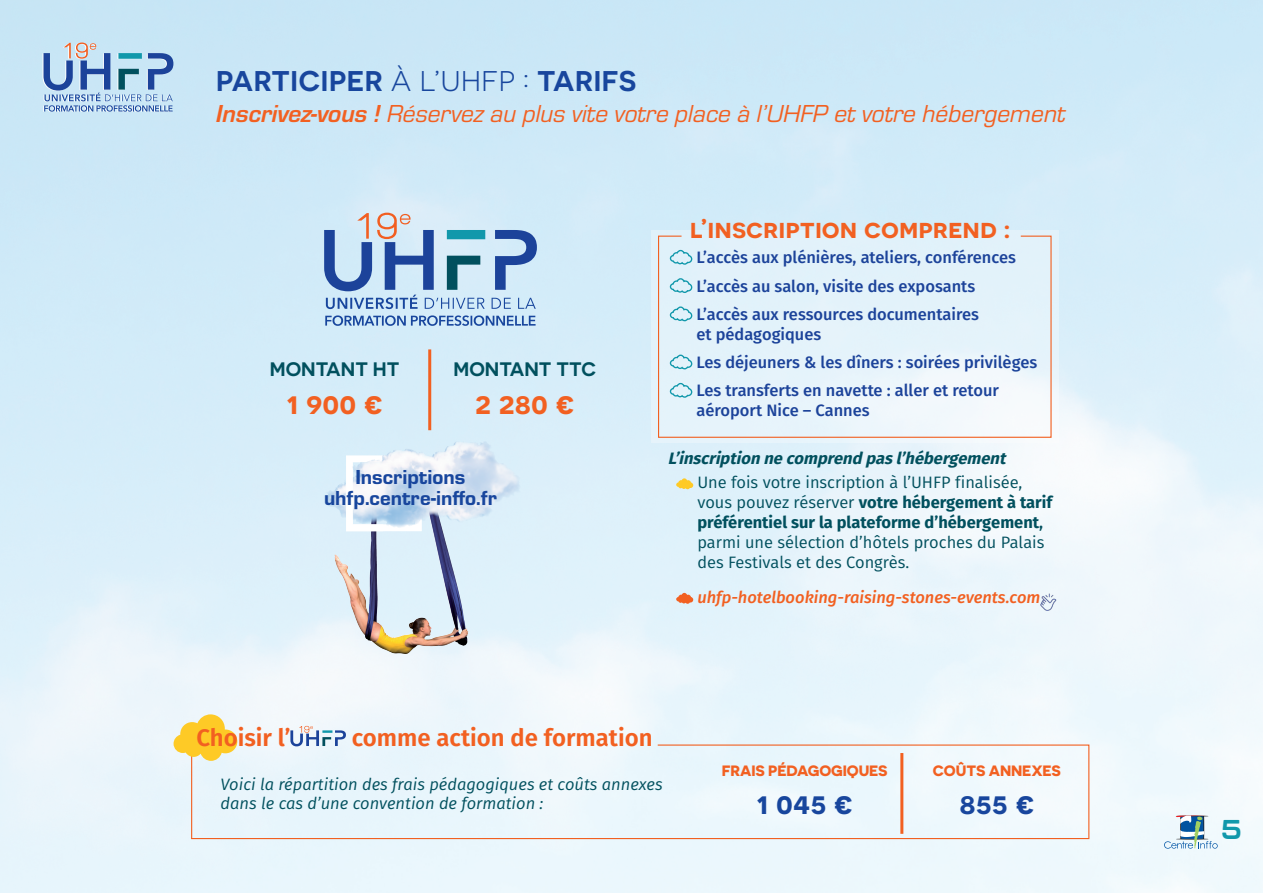
<style>
.page{position:relative;width:1263px;height:893px;background:#fff}
.page>*{position:absolute;margin:0;border:0;box-sizing:border-box;transform-origin:0 0}
.t1{font:600 31.5px "Novecentosanswide";color:#f26021}
.t2{font:600 31.5px "Novecentosanswide";color:#18469d}
.t3{font:600 28.5px "Novecentosanswide";letter-spacing:.02em;color:#18469d}
.t4{font:600 27px "Novecentosanswide";color:#f26021}
.t5{font:700 27px "Kallisto";color:#1198ab}
.t6{font:italic 25.5px "Eurostile";color:#f26021}
.t7{font:600 24px "Fira Sans";color:#f26021}
.t8{font:21px "Eurostile Hea";color:#18469d}
.t9{font:600 19.5px "Novecentosanswide";color:#01505e}
.t10{font:500 16.5px/19.8px "Fira Sans";color:#1c439a}
.t11{font:16.5px/19.8px "Fira Sans";color:#01505e}
.t12{font:italic 16.5px "Fira Sans";color:#01505e}
.t13{font:italic 500 16.5px "Fira Sans";color:#f26021}
.t14{font:italic 700 16.5px "Fira Sans";color:#01505e}
.t15{font:700 15px "Novecentosanswide";letter-spacing:-.01em;color:#f26021}
.s1{font-weight:400}
.s2{font-weight:700}
.s3{font-weight:500}
</style>
<div class="page">
<img style="left:0;top:0;width:1263px;height:893px">
<svg style="left:43px;top:43px;width:130px;height:69px;background:#9fbdda"></svg>
<div style="left:651px;top:230px;width:407px;height:213px;background:linear-gradient(to right,#e1f1fa,#ecf6fb)"></div>
<img style="left:426px;top:531px;width:16px;height:41px">
<svg style="left:325px;top:441px;width:196px;height:90px"></svg>
<svg style="left:325px;top:315px;width:211px;height:11px;background:#88a9d3"></svg>
<svg style="left:324px;top:213px;width:213px;height:96px;background:#a3beda"></svg>
<hr style="left:428px;top:349px;width:3px;height:81px;background:#f26021">
<svg style="left:676px;top:478px;width:17px;height:11px"></svg>
<svg style="left:676px;top:593px;width:17px;height:11px"></svg>
<img style="left:1039px;top:589px;width:18px;height:27px">
<svg style="left:657px;top:235px;width:395px;height:203px;background:#e6f1f7"></svg>
<svg style="left:669px;top:249px;width:24px;height:16px"></svg>
<svg style="left:669px;top:277px;width:24px;height:17px"></svg>
<svg style="left:669px;top:306px;width:24px;height:16px"></svg>
<svg style="left:669px;top:354px;width:24px;height:16px"></svg>
<svg style="left:669px;top:382px;width:24px;height:16px"></svg>
<div style="left:191px;top:744px;width:899px;height:96px;background:#ebf7fc"></div>
<svg style="left:174px;top:714px;width:63px;height:47px;background:#f8d86d"></svg>
<hr style="left:900px;top:753px;width:3px;height:81px;background:#f26021">
<svg style="left:290px;top:726px;width:56px;height:20px"></svg>
<svg style="left:1164px;top:814px;width:54px;height:35px"></svg>
<p class="t3" style="left:216px;top:64px;width:422px">PARTICIPER <span class="s1">À L’UHFP :</span> TARIFS</p>
<p class="t6" style="left:216px;top:96px;width:851px"><span class="s2">Inscrivez-vous !</span> Réservez au plus vite votre place à l’UHFP et votre hébergement</p>
<p class="t9" style="left:270px;top:357px;width:131px">MONTANT HT</p>
<p class="t1" style="left:286px;top:384px;width:98px">1 900 €</p>
<p class="t9" style="left:453px;top:357px;width:144px">MONTANT TTC</p>
<p class="t1" style="left:475px;top:384px;width:101px">2 280 €</p>
<p class="t8" style="left:355px;top:462px;width:112px">Inscriptions</p>
<p class="t8" style="left:324px;top:483px;width:174px">uhfp.centre-inffo.fr</p>
<p class="t4" style="left:690px;top:212px;width:322px">l’inscription comprend :</p>
<p class="t10" style="left:696px;top:247px;width:321px">L’accès aux plénières, ateliers, conférences</p>
<p class="t10" style="left:696px;top:275px;width:280px">L’accès au salon, visite des exposants</p>
<p class="t10" style="left:696px;top:303px;width:284px">L’accès aux ressources documentaires et pédagogiques</p>
<p class="t10" style="left:696px;top:351px;width:342px">Les déjeuners &amp; les dîners : soirées privilèges</p>
<p class="t10" style="left:696px;top:380px;width:304px">Les transferts en navette : aller et retour aéroport Nice – Cannes</p>
<p class="t14" style="left:668px;top:445px;width:345px">L’inscriptionnecomprendpasl’hébergement</p>
<p class="t11" style="left:697px;top:472px;width:356px">Une fois votre inscription à l’UHFP finalisée, vous pouvez réserver <span class="s2">votre hébergement à tarif préférentiel sur la plateforme d’hébergement</span><span class="s3">, </span>parmi une sélection d’hôtels proches du Palais des Festivals et des Congrès.</p>
<p class="t13" style="left:697px;top:584px;width:344px">uhfp-hotelbooking-raising-stones-events.com</p>
<p class="t7" style="left:196px;top:718px;width:96px">Choisir l’</p>
<p class="t7" style="left:352px;top:718px;width:302px">comme action de formation</p>
<p class="t12" style="left:221px;top:772px;width:443px">Voici la répartition des frais pédagogiques et coûts annexes</p>
<p class="t12" style="left:221px;top:791px;width:324px">dans le cas d’une convention de formation :</p>
<p class="t15" style="left:722px;top:761px;width:167px">FRAIS PÉDAGOGIQUES</p>
<p class="t2" style="left:756px;top:783px;width:98px">1 045 €</p>
<p class="t15" style="left:933px;top:761px;width:130px">COÛTS ANNEXES</p>
<p class="t2" style="left:959px;top:783px;width:76px">855 €</p>
<h3 class="t5" style="left:1221px;top:813px;width:22px">5</h3>
</div>
